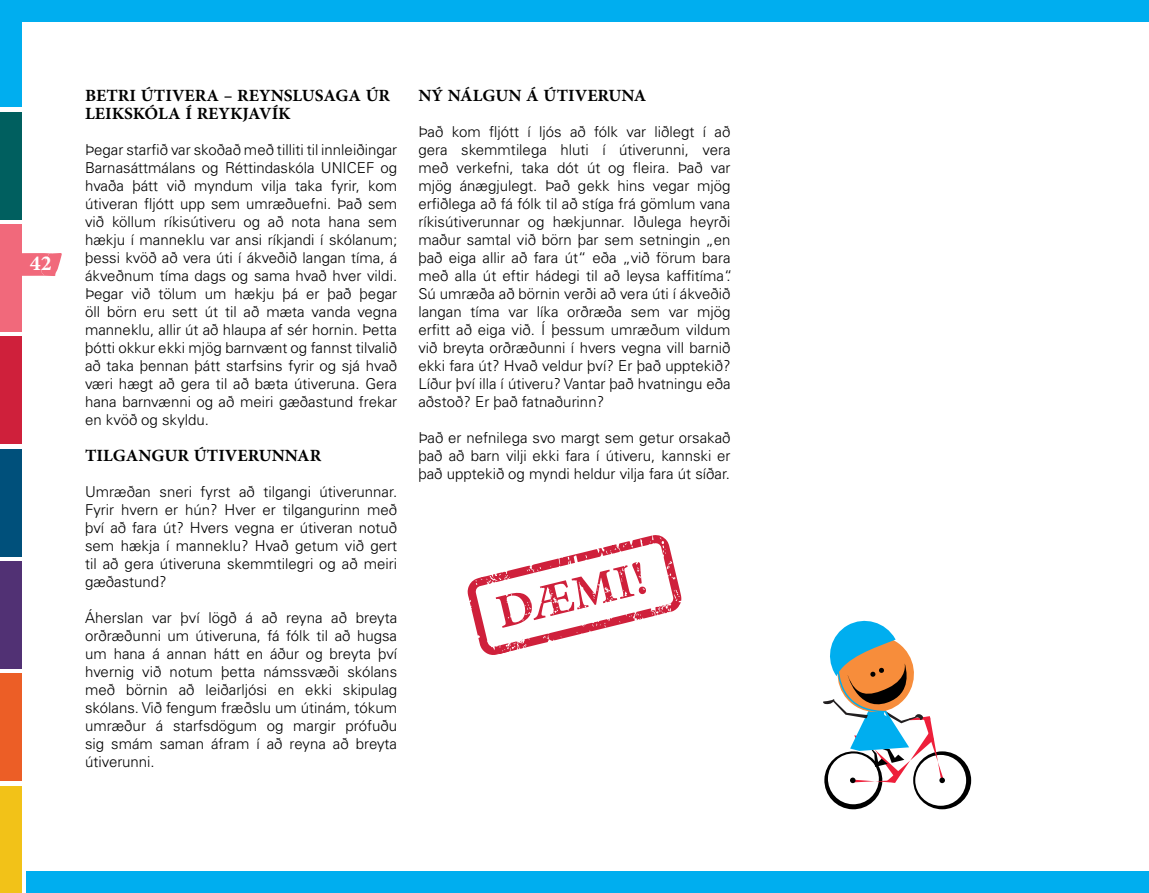
<style>
.page{position:relative;width:1149px;height:893px;background:#fff}
.page>*{position:absolute;margin:0;border:0;box-sizing:border-box;transform-origin:0 0}
.t1{font:700 30px "Adobe Arabic";color:#fff}
.t2{font:700 24px/18px "Adobe Arabic";color:#000}
.t3{font:300 15px/18px "Univers LT Pro 45";color:#000;text-align:justify}
</style>
<div class="page">
<div style="left:0;top:337px;width:21px;height:107px;background:#cf203b"></div>
<div style="left:0;top:225px;width:21px;height:107px;background:#f1697b"></div>
<div style="left:0;top:112px;width:21px;height:107px;background:#005f5f"></div>
<div style="left:0;top:0;width:21px;height:107px;background:#00aeef"></div>
<div style="left:0;top:674px;width:21px;height:107px;background:#ec5e26"></div>
<div style="left:0;top:786px;width:21px;height:107px;background:#f2c218"></div>
<div style="left:0;top:561px;width:21px;height:107px;background:#513174"></div>
<div style="left:0;top:449px;width:21px;height:107px;background:#00507b"></div>
<div style="left:9px;top:0;width:1139px;height:21px;background:#00aeef"></div>
<div style="left:26px;top:872px;width:1122px;height:21px;background:#00aeef"></div>
<svg style="left:21px;top:253px;width:41px;height:23px"></svg>
<svg style="left:467px;top:535px;width:214px;height:120px"></svg>
<svg style="left:823px;top:620px;width:147px;height:190px"></svg>
<h1 class="t1" style="left:30px;top:242px;width:23px">42</h1>
<h2 class="t2" style="left:85px;top:84px;width:306px">BETRI ÚTIVERA – REYNSLUSAGA ÚR<br>LEIKSKÓLA Í REYKJAVÍK</h2>
<p class="t3" style="left:85px;top:141px;width:313px">Þegar starfið var skoðað með tilliti til innleiðingar Barnasáttmálans og Réttindaskóla UNICEF og hvaða þátt við myndum vilja taka fyrir, kom útiveran fljótt upp sem umræðuefni. Það sem við köllum ríkisútiveru og að nota hana sem hækju í manneklu var ansi ríkjandi í skólanum; þessi kvöð að vera úti í ákveðið langan tíma, á ákveðnum tíma dags og sama hvað hver vildi.<br>Þegar við tölum um hækju þá er það þegar öll börn eru sett út til að mæta vanda vegna manneklu, allir út að hlaupa af sér hornin. Þetta þótti okkur ekki mjög barnvænt og fannst tilvalið að taka þennan þátt starfsins fyrir og sjá hvað væri hægt að gera til að bæta útiveruna. Gera hana barnvænni og að meiri gæðastund frekar en kvöð og skyldu.</p>
<h2 class="t2" style="left:85px;top:444px;width:237px">TILGANGUR ÚTIVERUNNAR</h2>
<p class="t3" style="left:85px;top:483px;width:313px">Umræðan sneri fyrst að tilgangi útiverunnar.<br>Fyrir hvern er hún? Hver er tilgangurinn með því að fara út? Hvers vegna er útiveran notuð sem hækja í manneklu? Hvað getum við gert til að gera útiveruna skemmtilegri og að meiri gæðastund?</p>
<p class="t3" style="left:85px;top:609px;width:313px">Áherslan var því lögð á að reyna að breyta orðræðunni um útiveruna, fá fólk til að hugsa um hana á annan hátt en áður og breyta því hvernig við notum þetta námssvæði skólans með börnin að leiðarljósi en ekki skipulag skólans. Við fengum fræðslu um útinám, tókum umræður á starfsdögum og margir prófuðu sig smám saman áfram í að reyna að breyta útiverunni.</p>
<h2 class="t2" style="left:418px;top:84px;width:229px">NÝ NÁLGUN Á ÚTIVERUNA</h2>
<p class="t3" style="left:418px;top:123px;width:315px;text-align:left">Það kom fljótt í ljós að fólk var liðlegt í að gera skemmtilega hluti í útiverunni, vera með verkefni, taka dót út og fleira. Það var mjög ánægjulegt. Það gekk hins vegar mjög erfiðlega að fá fólk til að stíga frá gömlum vana ríkisútiverunnar og hækjunnar. Iðulega heyrði maður samtal við börn þar sem setningin „en það eiga allir að fara út“ eða „við förum bara með alla út eftir hádegi til að leysa kaffitíma“.<br>Sú umræða að börnin verði að vera úti í ákveðið langan tíma var líka orðræða sem var mjög erfitt að eiga við. Í þessum umræðum vildum við breyta orðræðunni í hvers vegna vill barnið ekki fara út? Hvað veldur því? Er það upptekið?<br>Líður því illa í útiveru? Vantar það hvatningu eða aðstoð? Er það fatnaðurinn?</p>
<p class="t3" style="left:418px;top:429px;width:313px">Það er nefnilega svo margt sem getur orsakað það að barn vilji ekki fara í útiveru, kannski er það upptekið og myndi heldur vilja fara út síðar.</p>
</div>
